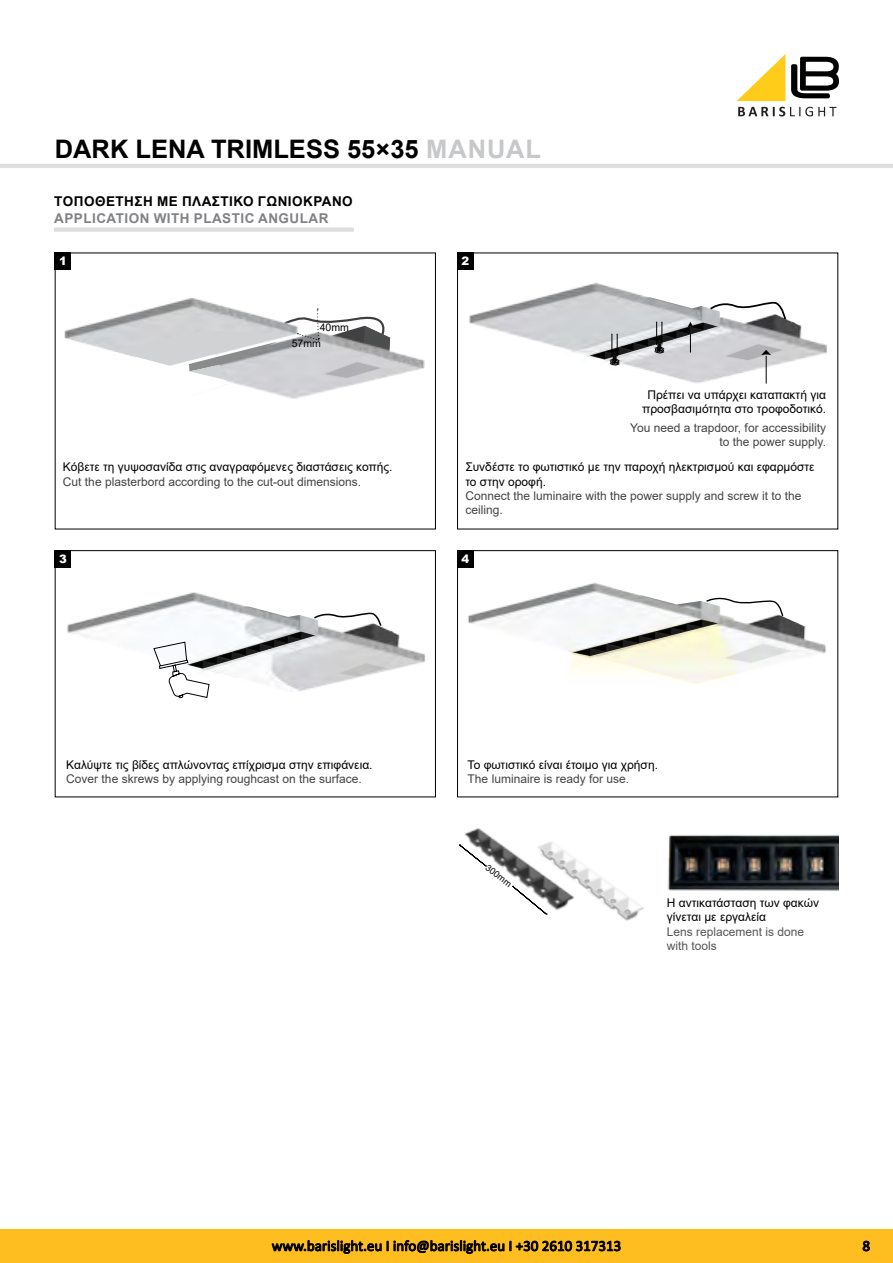
<style>
.page{position:relative;width:893px;height:1263px;background:#fff}
.page>*{position:absolute;margin:0;border:0;box-sizing:border-box;transform-origin:0 0}
.t1{font:700 25.5px "Arial";color:#000}
.t2{font:15px "Calibri";color:#000}
.t3{font:700 13.5px "Arial";letter-spacing:.035em;color:#000}
.t4{font:700 13.5px "Arial";letter-spacing:.035em;color:#808285}
.t5{font:12px/14.4px "Arial";color:#000}
.t6{font:12px/14.4px "Arial";color:#434345}
.t7{font:12px/14.4px "Arial";color:#565659}
.t8{font:900 11.55px "Arial";color:#fff}
.t9{font:10.5px "Arial";color:#000}
.t10{font:9px "Arial";color:#000}
.s1{color:#c7c8ca}
</style>
<div class="page">
<svg style="left:738px;top:107px;width:98px;height:9px"></svg>
<svg style="left:791px;top:57px;width:48px;height:41px"></svg>
<svg style="left:737px;top:54px;width:48px;height:47px"></svg>
<div style="left:0;top:1229px;width:893px;height:34px;background:#febe1f"></div>
<svg style="left:272px;top:1240px;width:109px;height:13px"></svg>
<svg style="left:394px;top:1240px;width:110px;height:13px"></svg>
<svg style="left:510px;top:1241px;width:110px;height:10px"></svg>
<hr style="left:0;top:164px;width:893px;height:4px;background:#dcddde">
<svg style="left:863px;top:1241px;width:7px;height:10px"></svg>
<div style="left:54px;top:227px;width:300px;height:5px;background:#dcddde"></div>
<div style="left:457px;top:550px;width:381px;height:247px;border:1px solid #000"></div>
<div style="left:55px;top:253px;width:16px;height:17px;background:#000"></div>
<div style="left:55px;top:550px;width:16px;height:17px;background:#000"></div>
<div style="left:457px;top:550px;width:17px;height:17px;background:#000"></div>
<img style="left:64px;top:298px;width:361px;height:78px">
<svg style="left:76px;top:309px;width:317px;height:90px"></svg>
<div style="left:457px;top:253px;width:17px;height:17px;background:#000"></div>
<img style="left:465px;top:252px;width:364px;height:107px">
<svg style="left:590px;top:279px;width:210px;height:105px"></svg>
<img style="left:63px;top:550px;width:364px;height:149px">
<svg style="left:153px;top:581px;width:247px;height:117px"></svg>
<img style="left:465px;top:567px;width:361px;height:117px">
<svg style="left:573px;top:571px;width:232px;height:92px"></svg>
<img style="left:459px;top:828px;width:185px;height:93px">
<svg style="left:459px;top:845px;width:28px;height:22px"></svg>
<svg style="left:513px;top:886px;width:34px;height:29px"></svg>
<img style="left:668px;top:834px;width:170px;height:57px">
<h1 class="t1" style="left:55px;top:131px;width:451px">DARK LENA TRIMLESS 55×35 <span class="s1">MANUAL</span></h1>
<p class="t3" style="left:54px;top:192px;width:72px">TΟΠΟΘΕΤΗΣΗ</p>
<p class="t3" style="left:157px;top:192px;width:197px">ΜΕ ΠΛΑΣΤΙΚΟ ΓΩ ΝΙΟΚΡΑΝΟ</p>
<p class="t4" style="left:54px;top:208px;width:10px">APPLI</p>
<p class="t4" style="left:96px;top:208px;width:108px">CATION WITH PLA</p>
<p class="t4" style="left:222px;top:208px;width:78px">STIC ANGULAR</p>
<p class="t8" style="left:59px;top:253px;width:9px">1</p>
<p class="t9" style="left:320px;top:320px;width:31px">40mm</p>
<p class="t9" style="left:292px;top:336px;width:31px">57mm</p>
<p class="t5" style="left:63px;top:460px;width:331px">Κόβετε τη γυψοσανίδα στις αναγραφόμενες διαστάσεις κοπής.</p>
<p class="t6" style="left:63px;top:474px;width:300px">Cut the plasterbord according to the cut-out dimensions.</p>
<p class="t8" style="left:461px;top:253px;width:9px">2</p>
<p class="t5" style="left:642px;top:387px;width:185px;text-align:center">Πρέπει να υπάρχει καταπακτή για προσβασιμότητα στο τροφοδοτικό.</p>
<p class="t6" style="left:630px;top:420px;width:197px;text-align:right">You need a trapdoor, for accessibility to the power supply.</p>
<p class="t5" style="left:465px;top:460px;width:351px">Συνδέστε το φωτιστικό με την παροχή ηλεκτρισμού και εφαρμόστε το στην οροφή.</p>
<p class="t6" style="left:465px;top:488px;width:338px">Connect the luminaire with the power supply and screw it to the ceiling.</p>
<p class="t8" style="left:59px;top:550px;width:9px">3</p>
<p class="t8" style="left:461px;top:550px;width:9px">4</p>
<p class="t5" style="left:66px;top:757px;width:308px">Kαλύψτε τις βίδες απλώνοντας επίχρισμα στην επιφάνεια.</p>
<p class="t6" style="left:66px;top:772px;width:297px">Cover the skrews by applying roughcast on the surface.</p>
<p class="t5" style="left:468px;top:757px;width:192px">Το φωτιστικό είναι έτοιμο για χρήση.</p>
<p class="t6" style="left:468px;top:772px;width:163px">The luminaire is ready for use.</p>
<p class="t10" style="left:491px;top:862px;width:32px;rotate:38deg">300mm</p>
<p class="t5" style="left:667px;top:895px;width:154px">H αντικατάσταση των φακών γίνεται με εργαλεία</p>
<p class="t7" style="left:667px;top:924px;width:139px">Lens replacement is done with tools</p>
<p class="t2" style="left:272px;top:1235px;width:351px">www.barislight.eu I info@barislight.eu Ι +30 2610 317313</p>
<p class="t2" style="left:862px;top:1235px;width:9px">8</p>
</div>
